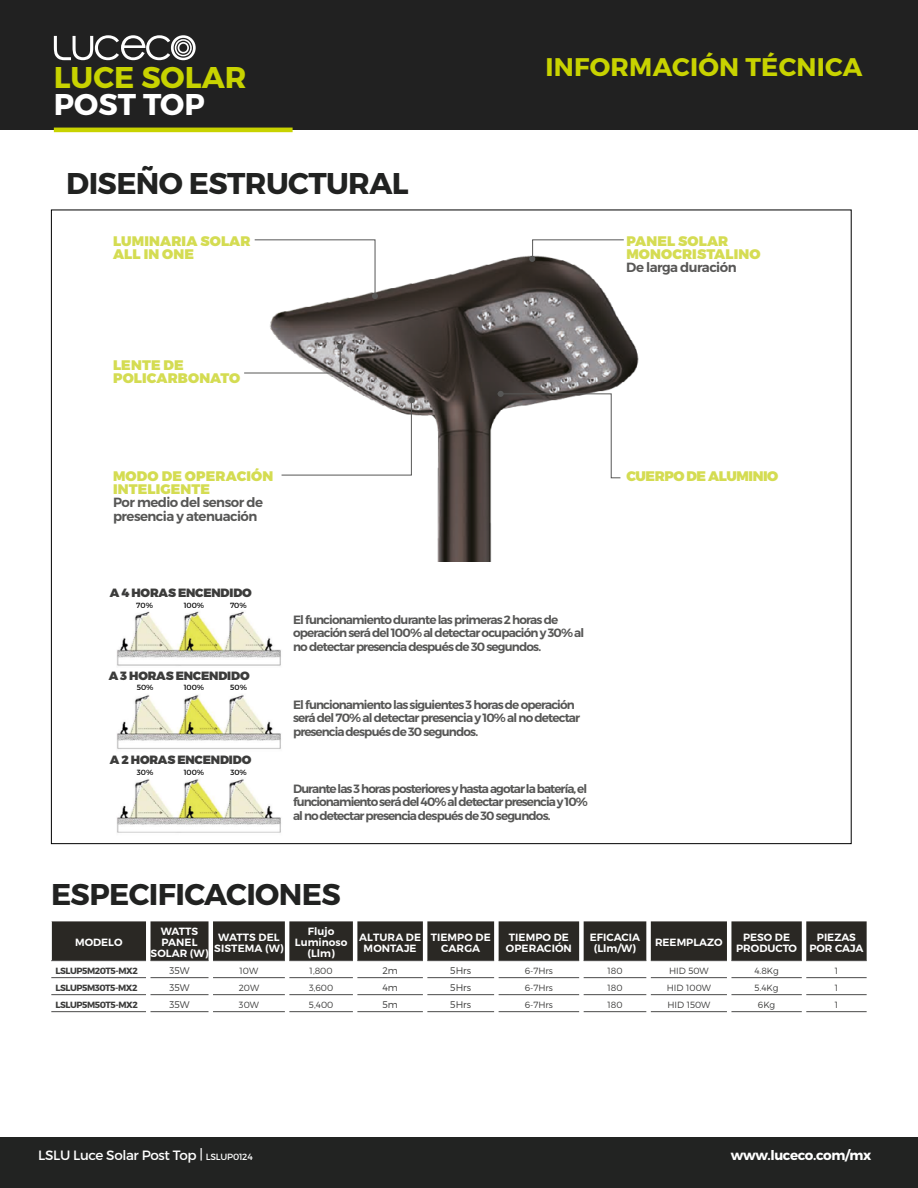
<style>
.page{position:relative;width:918px;height:1188px;background:#fff}
.page>*{position:absolute;margin:0;border:0;box-sizing:border-box;transform-origin:0 0}
.t1{font:700 30px "Montserrat";letter-spacing:-.02em;color:#212221}
.t2{font:700 30px "Montserrat";color:#c8d300}
.t3{font:700 30px "Montserrat";color:#fff}
.t4{font:700 25.5px "Montserrat";letter-spacing:.01em;color:#c8d300}
.t5{font:900 13.8px/13.4px "Montserrat";letter-spacing:.01em;color:#d4dc52}
.t6{font:900 13.8px/13.4px "Montserrat";letter-spacing:.01em;color:#d5dc53}
.t7{font:900 13.8px "Montserrat";letter-spacing:-.03em;color:#d4dc52}
.t8{font:13.5px "Montserrat";letter-spacing:-.025em;color:#fff}
.t9{font:700 13.5px "Montserrat";letter-spacing:-.025em;color:#fff}
.t10{font:600 13.35px/13.4px "Montserrat";letter-spacing:-.04em;color:#575756}
.t11{font:600 13.35px "Montserrat";letter-spacing:-.04em;color:#585756}
.t12{font:600 12px/13.4px "Montserrat";letter-spacing:-.07em;color:#575756}
.t13{font:900 12px "Montserrat";letter-spacing:-.015em;color:#3c3c3b}
.t14{font:600 10.5px/10.8px "Montserrat";color:#fff;text-align:center}
.t15{font:300 9.6px "Montserrat";color:#3c3c3b}
.t16{font:300 9px "Montserrat";color:#3c3c3b}
.t17{font:700 9px "Montserrat";letter-spacing:-.05em;color:#3c3c3b}
.t18{font:7.5px "Montserrat";color:#000}
.s1{font-size:9px}
</style>
<div class="page">
<div style="left:0;top:0;width:918px;height:130px;background:#212121"></div>
<div style="left:0;top:1137px;width:918px;height:51px;background:#222322"></div>
<hr style="left:54px;top:128px;width:239px;height:4px;background:#c8d300">
<svg style="left:54px;top:35px;width:142px;height:25px"></svg>
<svg style="left:52px;top:921px;width:815px;height:40px;background:#383632"></svg>
<hr style="left:51px;top:960px;width:95px;height:1px;background:#4a4a49">
<hr style="left:151px;top:960px;width:58px;height:1px;background:#4a4a49">
<hr style="left:213px;top:960px;width:72px;height:1px;background:#4a4a49">
<hr style="left:289px;top:960px;width:64px;height:1px;background:#4a4a49">
<hr style="left:357px;top:960px;width:66px;height:1px;background:#4a4a49">
<hr style="left:427px;top:960px;width:67px;height:1px;background:#4a4a49">
<hr style="left:499px;top:960px;width:80px;height:1px;background:#4a4a49">
<hr style="left:584px;top:960px;width:62px;height:1px;background:#4a4a49">
<hr style="left:651px;top:960px;width:76px;height:1px;background:#4a4a49">
<hr style="left:731px;top:960px;width:71px;height:1px;background:#4a4a49">
<hr style="left:806px;top:960px;width:61px;height:1px;background:#4a4a49">
<hr style="left:51px;top:977px;width:95px;height:1px;background:#4a4a49">
<hr style="left:151px;top:977px;width:58px;height:1px;background:#4a4a49">
<hr style="left:213px;top:977px;width:72px;height:1px;background:#4a4a49">
<hr style="left:289px;top:977px;width:64px;height:1px;background:#4a4a49">
<hr style="left:357px;top:977px;width:66px;height:1px;background:#4a4a49">
<hr style="left:427px;top:977px;width:67px;height:1px;background:#4a4a49">
<hr style="left:499px;top:977px;width:80px;height:1px;background:#4a4a49">
<hr style="left:584px;top:977px;width:62px;height:1px;background:#4a4a49">
<hr style="left:651px;top:977px;width:76px;height:1px;background:#4a4a49">
<hr style="left:731px;top:977px;width:71px;height:1px;background:#4a4a49">
<hr style="left:806px;top:977px;width:61px;height:1px;background:#4a4a49">
<hr style="left:51px;top:994px;width:95px;height:1px;background:#4a4a49">
<hr style="left:151px;top:994px;width:58px;height:1px;background:#4a4a49">
<hr style="left:213px;top:994px;width:72px;height:1px;background:#4a4a49">
<hr style="left:289px;top:994px;width:64px;height:1px;background:#4a4a49">
<hr style="left:357px;top:994px;width:66px;height:1px;background:#4a4a49">
<hr style="left:427px;top:994px;width:67px;height:1px;background:#4a4a49">
<hr style="left:499px;top:994px;width:80px;height:1px;background:#4a4a49">
<hr style="left:584px;top:994px;width:62px;height:1px;background:#4a4a49">
<hr style="left:651px;top:994px;width:76px;height:1px;background:#4a4a49">
<hr style="left:731px;top:994px;width:71px;height:1px;background:#4a4a49">
<hr style="left:806px;top:994px;width:61px;height:1px;background:#4a4a49">
<hr style="left:51px;top:1011px;width:95px;height:1px;background:#4a4a49">
<hr style="left:151px;top:1011px;width:58px;height:1px;background:#4a4a49">
<hr style="left:213px;top:1011px;width:72px;height:1px;background:#4a4a49">
<hr style="left:289px;top:1011px;width:64px;height:1px;background:#4a4a49">
<hr style="left:357px;top:1011px;width:66px;height:1px;background:#4a4a49">
<hr style="left:427px;top:1011px;width:67px;height:1px;background:#4a4a49">
<hr style="left:499px;top:1011px;width:80px;height:1px;background:#4a4a49">
<hr style="left:584px;top:1011px;width:62px;height:1px;background:#4a4a49">
<hr style="left:651px;top:1011px;width:76px;height:1px;background:#4a4a49">
<hr style="left:731px;top:1011px;width:71px;height:1px;background:#4a4a49">
<hr style="left:806px;top:1011px;width:61px;height:1px;background:#4a4a49">
<img style="left:270px;top:255px;width:369px;height:306px">
<svg style="left:497px;top:391px;width:124px;height:88px"></svg>
<svg style="left:254px;top:239px;width:124px;height:60px"></svg>
<svg style="left:529px;top:239px;width:96px;height:23px"></svg>
<svg style="left:281px;top:397px;width:134px;height:79px"></svg>
<svg style="left:244px;top:344px;width:99px;height:30px"></svg>
<img style="left:117px;top:611px;width:164px;height:222px">
<div style="left:109px;top:668px;width:224px;height:12px;background:#fff"></div>
<div style="left:110px;top:753px;width:224px;height:11px;background:#fff"></div>
<div style="left:136px;top:683px;width:18px;height:7px;background:#fff"></div>
<div style="left:180px;top:683px;width:28px;height:7px;background:#fff"></div>
<div style="left:230px;top:683px;width:17px;height:7px;background:#fff"></div>
<div style="left:136px;top:768px;width:18px;height:7px;background:#fff"></div>
<div style="left:180px;top:768px;width:28px;height:7px;background:#fff"></div>
<div style="left:230px;top:768px;width:17px;height:7px;background:#fff"></div>
<h1 class="t2" style="left:54px;top:59px;width:194px">LUCE SOLAR</h1>
<h1 class="t3" style="left:54px;top:86px;width:152px">POST TOP</h1>
<h1 class="t1" style="left:66px;top:164px;width:344px">DISEÑO ESTRUCTURAL</h1>
<p class="t5" style="left:113px;top:235px;width:139px">LUMINARIA SOLAR<br>ALL IN ONE</p>
<p class="t5" style="left:113px;top:359px;width:129px">LENTE DE<br>POLICARBONATO</p>
<p class="t5" style="left:113px;top:470px;width:162px">MODO DE OPERACIÓN<br>INTELIGENTE</p>
<p class="t10" style="left:113px;top:496px;width:151px">Por medio del sensor de presencia y atenuación</p>
<p class="t13" style="left:110px;top:585px;width:143px">A 4 HORAS ENCENDIDO</p>
<p class="t18" style="left:136px;top:600px;width:18px">70%</p>
<p class="t18" style="left:184px;top:600px;width:22px">100%</p>
<p class="t18" style="left:230px;top:600px;width:18px">70%</p>
<h2 class="t4" style="left:545px;top:51px;width:319px">INFORMACIÓN TÉCNICA</h2>
<p class="t6" style="left:626px;top:235px;width:136px">PANEL SOLAR<br>MONOCRISTALINO</p>
<p class="t11" style="left:626px;top:259px;width:112px">De larga duración</p>
<p class="t7" style="left:626px;top:467px;width:154px">CUERPO DE ALUMINIO</p>
<p class="t13" style="left:109px;top:668px;width:142px">A 3 HORAS ENCENDIDO</p>
<p class="t18" style="left:137px;top:683px;width:18px">50%</p>
<p class="t18" style="left:184px;top:683px;width:22px">100%</p>
<p class="t18" style="left:230px;top:683px;width:18px">50%</p>
<p class="t13" style="left:110px;top:753px;width:143px">A 2 HORAS ENCENDIDO</p>
<p class="t18" style="left:137px;top:768px;width:18px">30%</p>
<p class="t18" style="left:184px;top:768px;width:22px">100%</p>
<p class="t18" style="left:230px;top:768px;width:18px">30%</p>
<p class="t12" style="left:293px;top:613px;width:293px">El funcionamiento durante las primeras 2 horas de operación será del 100% al detectar ocupación y 30% al no detectar presencia después de 30 segundos.</p>
<p class="t12" style="left:293px;top:698px;width:289px">El funcionamiento las siguientes 3 horas de operación será del 70% al detectar presencia y 10% al no detectar presencia después de 30 segundos.</p>
<p class="t12" style="left:293px;top:782px;width:296px;text-align:justify">Durante las 3 horas posteriores y hasta agotar la batería, el funcionamiento será del 40% al detectar presencia y 10% al no detectar presencia después de 30 segundos.</p>
<h1 class="t1" style="left:51px;top:876px;width:291px">ESPECIFICACIONES</h1>
<p class="t14" style="left:75px;top:937px;width:49px">MODELO</p>
<p class="t14" style="left:151px;top:926px;width:59px">WATTS<br>PANEL<br>SOLAR (W)</p>
<p class="t14" style="left:214px;top:932px;width:71px">WATTS DEL<br>SISTEMA (W)</p>
<p class="t14" style="left:295px;top:926px;width:54px">Flujo<br>Luminoso (Llm)</p>
<p class="t14" style="left:359px;top:932px;width:63px">ALTURA DE<br>MONTAJE</p>
<p class="t14" style="left:431px;top:932px;width:62px">TIEMPO DE<br>CARGA</p>
<p class="t14" style="left:506px;top:932px;width:68px;text-align:left">TIEMPO DE<br>OPERACIÓN</p>
<p class="t14" style="left:590px;top:932px;width:52px">EFICACIA (Llm/W)</p>
<p class="t14" style="left:655px;top:937px;width:69px">REEMPLAZO</p>
<p class="t14" style="left:736px;top:932px;width:62px">PESO DE<br>PRODUCTO</p>
<p class="t14" style="left:809px;top:932px;width:56px">PIEZAS<br>POR CAJA</p>
<p class="t17" style="left:56px;top:965px;width:84px">LSLUP5M20T5-MX2</p>
<p class="t15" style="left:169px;top:965px;width:22px">35W</p>
<p class="t16" style="left:240px;top:965px;width:20px">10W</p>
<p class="t16" style="left:310px;top:965px;width:24px">1,800</p>
<p class="t15" style="left:382px;top:965px;width:17px">2m</p>
<p class="t15" style="left:450px;top:965px;width:22px">5Hrs</p>
<p class="t16" style="left:525px;top:965px;width:30px">6-7Hrs</p>
<p class="t16" style="left:607px;top:965px;width:17px">180</p>
<p class="t16" style="left:669px;top:965px;width:41px">HID 50W</p>
<p class="t16" style="left:754px;top:965px;width:26px">4.8Kg</p>
<p class="t16" style="left:835px;top:965px;width:5px">1</p>
<p class="t17" style="left:56px;top:982px;width:83px">LSLUP5M30T5-MX2</p>
<p class="t15" style="left:169px;top:982px;width:22px">35W</p>
<p class="t16" style="left:239px;top:982px;width:22px">20W</p>
<p class="t16" style="left:309px;top:982px;width:26px">3,600</p>
<p class="t15" style="left:382px;top:982px;width:17px">4m</p>
<p class="t15" style="left:450px;top:982px;width:22px">5Hrs</p>
<p class="t16" style="left:525px;top:982px;width:30px">6-7Hrs</p>
<p class="t16" style="left:607px;top:982px;width:17px">180</p>
<p class="t16" style="left:667px;top:982px;width:46px">HID 100W</p>
<p class="t16" style="left:755px;top:982px;width:26px">5.4Kg</p>
<p class="t16" style="left:835px;top:982px;width:5px">1</p>
<p class="t17" style="left:56px;top:999px;width:84px">LSLUP5M50T5-MX2</p>
<p class="t15" style="left:169px;top:999px;width:22px">35W</p>
<p class="t16" style="left:239px;top:999px;width:22px">30W</p>
<p class="t16" style="left:309px;top:999px;width:26px">5,400</p>
<p class="t15" style="left:382px;top:999px;width:17px">5m</p>
<p class="t15" style="left:450px;top:999px;width:22px">5Hrs</p>
<p class="t16" style="left:525px;top:999px;width:30px">6-7Hrs</p>
<p class="t16" style="left:607px;top:999px;width:17px">180</p>
<p class="t16" style="left:667px;top:999px;width:45px">HID 150W</p>
<p class="t16" style="left:758px;top:999px;width:19px">6Kg</p>
<p class="t16" style="left:835px;top:999px;width:5px">1</p>
<p class="t8" style="left:38px;top:1147px;width:216px">LSLU Luce Solar Post Top | <span class="s1">LSLUP0124</span></p>
<p class="t9" style="left:731px;top:1147px;width:142px">www.luceco.com/mx</p>
</div>
